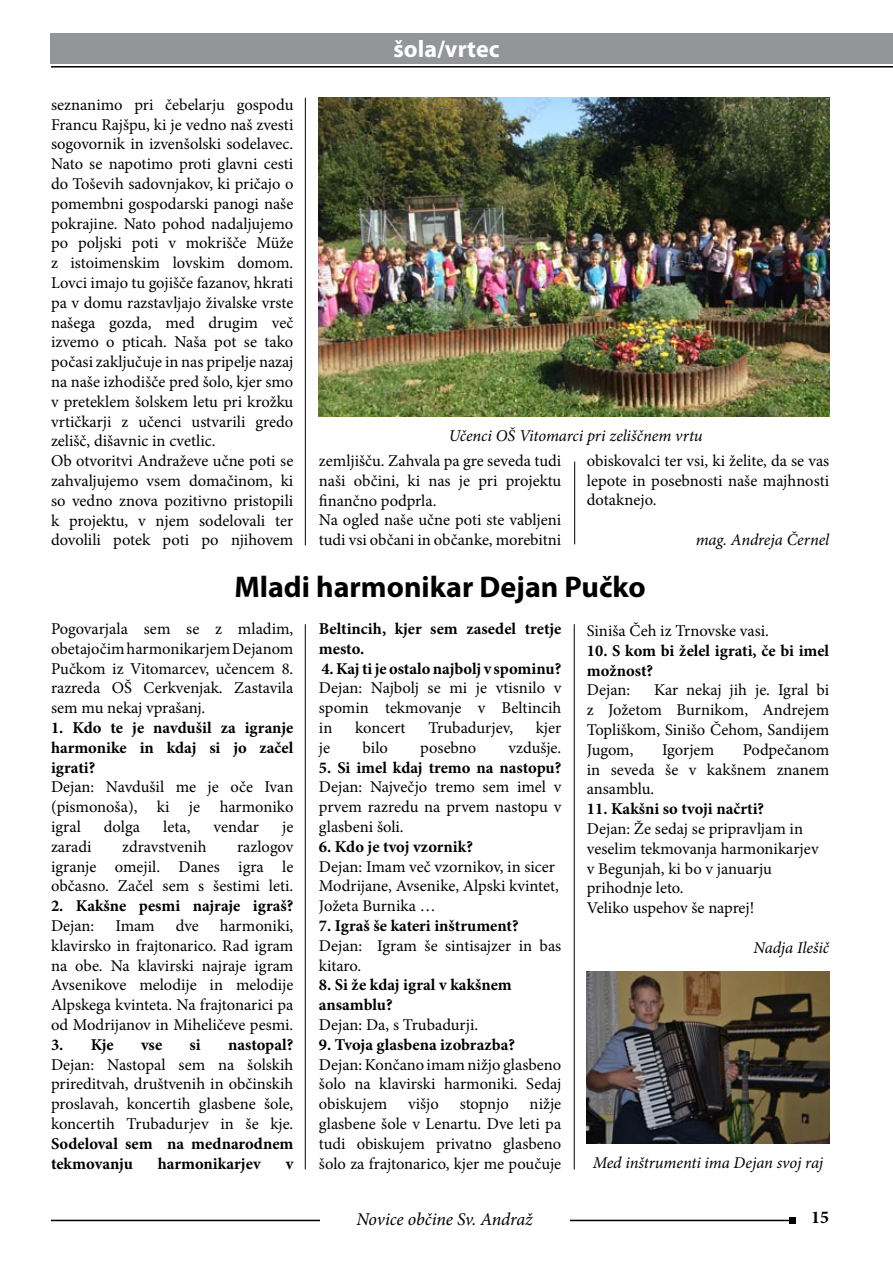
<style>
.page{position:relative;width:893px;height:1263px;background:#fff}
.page>*{position:absolute;margin:0;border:0;box-sizing:border-box;transform-origin:0 0}
.t1{font:700 30px "Myriad Pro";color:#000}
.t2{font:700 24px "Myriad Pro";color:#fff}
.t3{font:italic 18px "Minion Pro";letter-spacing:-.01em;color:#000}
.t4{font:700 18px "Minion Pro";color:#000}
.t5{font:16.5px/19.8px "Minion Pro";color:#000;text-align:justify}
.t6{font:700 16.5px/19.8px "Minion Pro";color:#000}
.t7{font:italic 16.5px "Minion Pro";letter-spacing:-.005em;color:#000}
</style>
<div class="page">
<hr style="left:51px;top:1220px;width:741px;height:1px;background:#000">
<svg style="left:789px;top:1217px;width:6px;height:6px"></svg>
<div style="left:320px;top:1211px;width:249px;height:14px;background:#fff"></div>
<hr style="left:51px;top:66px;width:842px;height:2px;background:#000">
<div style="left:51px;top:33px;width:842px;height:31px;background:#939598"></div>
<hr style="left:305px;top:98px;width:1px;height:447px;background:#000">
<hr style="left:574px;top:461px;width:1px;height:83px;background:#000">
<hr style="left:305px;top:624px;width:1px;height:545px;background:#000">
<hr style="left:574px;top:624px;width:1px;height:545px;background:#000">
<img style="left:587px;top:971px;width:242px;height:173px">
<img style="left:319px;top:97px;width:510px;height:319px">
<p class="t5" style="left:51px;top:95px;width:244px;text-align:left">seznanimo pri čebelarju gospodu Francu Rajšpu, ki je vedno naš zvesti sogovornik in izvenšolski sodelavec.<br>Nato se napotimo proti glavni cesti do Toševih sadovnjakov, ki pričajo o pomembni gospodarski panogi naše pokrajine. Nato pohod nadaljujemo po poljski poti v mokrišče Müže z istoimenskim lovskim domom.<br>Lovci imajo tu gojišče fazanov, hkrati pa v domu razstavljajo živalske vrste našega gozda, med drugim več izvemo o pticah. Naša pot se tako počasi zaključuje in nas pripelje nazaj na naše izhodišče pred šolo, kjer smo v preteklem šolskem letu pri krožku vrtičkarji z učenci ustvarili gredo zelišč, dišavnic in cvetlic.<br>Ob otvoritvi Andraževe učne poti se zahvaljujemo vsem domačinom, ki so vedno znova pozitivno pristopili k projektu, v njem sodelovali ter dovolili potek poti po njihovem</p>
<h2 class="t2" style="left:393px;top:33px;width:108px">šola/vrtec</h2>
<p class="t7" style="left:449px;top:424px;width:256px">Učenci OŠ Vitomarci pri zeliščnem vrtu</p>
<p class="t5" style="left:319px;top:451px;width:244px;text-align:left">zemljišču. Zahvala pa gre seveda tudi naši občini, ki nas je pri projektu finančno podprla.<br>Na ogled naše učne poti ste vabljeni tudi vsi občani in občanke, morebitni</p>
<p class="t5" style="left:587px;top:451px;width:244px">obiskovalci ter vsi, ki želite, da se vas lepote in posebnosti naše majhnosti dotaknejo.</p>
<p class="t7" style="left:696px;top:528px;width:135px">mag. Andreja Černel</p>
<h1 class="t1" style="left:234px;top:568px;width:413px">Mladi harmonikar Dejan Pučko</h1>
<p class="t5" style="left:51px;top:619px;width:244px">Pogovarjala sem se z mladim, obetajočim harmonikarjem Dejanom Pučkom iz Vitomarcev, učencem 8. razreda OŠ Cerkvenjak. Zastavila sem mu nekaj vprašanj.</p>
<p class="t6" style="left:51px;top:717px;width:244px;text-align:justify">1. Kdo te je navdušil za igranje harmonike in kdaj si jo začel igrati?</p>
<p class="t5" style="left:51px;top:777px;width:244px">Dejan: Navdušil me je oče Ivan (pismonoša), ki je harmoniko igral</p>
<p class="t5" style="left:104px;top:817px;width:38px">dolga</p>
<p class="t5" style="left:163px;top:817px;width:29px">leta,</p>
<p class="t5" style="left:214px;top:817px;width:47px">vendar</p>
<p class="t5" style="left:282px;top:817px;width:13px">je</p>
<p class="t5" style="left:51px;top:837px;width:42px">zaradi</p>
<p class="t5" style="left:122px;top:837px;width:86px">zdravstvenih</p>
<p class="t5" style="left:51px;top:837px;width:244px;text-indent:186px">razlogov igranje omejil. Danes igra le občasno. Začel sem s šestimi leti.</p>
<p class="t6" style="left:51px;top:896px;width:244px">2. Kakšne pesmi najraje igraš?</p>
<p class="t5" style="left:51px;top:916px;width:45px">Dejan:</p>
<p class="t5" style="left:115px;top:916px;width:41px">Imam</p>
<p class="t5" style="left:176px;top:916px;width:25px">dve</p>
<p class="t5" style="left:51px;top:916px;width:244px;text-indent:169px">harmoniki, klavirsko in frajtonarico. Rad igram na obe. Na klavirski najraje igram Avsenikove melodije in melodije Alpskega kvinteta. Na frajtonarici pa od Modrijanov in Miheličeve pesmi.</p>
<p class="t6" style="left:51px;top:1034px;width:64px">3. Kje</p>
<p class="t6" style="left:141px;top:1034px;width:23px">vse</p>
<p class="t6" style="left:190px;top:1034px;width:13px">si</p>
<p class="t6" style="left:228px;top:1034px;width:67px">nastopal?</p>
<p class="t5" style="left:51px;top:1054px;width:244px">Dejan: Nastopal sem na šolskih prireditvah, društvenih in občinskih proslavah, koncertih glasbene šole, koncertih Trubadurjev in še kje.</p>
<p class="t6" style="left:51px;top:1133px;width:244px">Sodeloval sem na mednarodnem tekmovanju</p>
<p class="t6" style="left:158px;top:1153px;width:105px">harmonikarjev</p>
<p class="t6" style="left:286px;top:1153px;width:9px">v</p>
<p class="t6" style="left:319px;top:618px;width:244px">Beltincih, kjer sem zasedel tretje mesto.</p>
<p class="t6" style="left:321px;top:658px;width:241px">4. Kaj ti je ostalo najbolj v spominu?</p>
<p class="t5" style="left:319px;top:678px;width:244px">Dejan: Najbolj se mi je vtisnilo v spomin tekmovanje v Beltincih in</p>
<p class="t5" style="left:355px;top:718px;width:52px">koncert</p>
<p class="t5" style="left:428px;top:718px;width:86px">Trubadurjev,</p>
<p class="t5" style="left:536px;top:718px;width:27px">kjer</p>
<p class="t5" style="left:319px;top:738px;width:13px">je</p>
<p class="t5" style="left:363px;top:738px;width:27px">bilo</p>
<p class="t5" style="left:420px;top:738px;width:57px">posebno</p>
<p class="t5" style="left:509px;top:738px;width:54px">vzdušje.</p>
<p class="t6" style="left:319px;top:757px;width:244px">5. Si imel kdaj tremo na nastopu?</p>
<p class="t5" style="left:319px;top:777px;width:244px">Dejan: Največjo tremo sem imel v prvem razredu na prvem nastopu v glasbeni šoli.</p>
<p class="t6" style="left:319px;top:836px;width:155px">6. Kdo je tvoj vzornik?</p>
<p class="t5" style="left:319px;top:856px;width:242px;text-align:left">Dejan: Imam več vzornikov, in sicer<br>Modrijane, Avsenike, Alpski kvintet,<br>Jožeta Burnika …</p>
<p class="t6" style="left:319px;top:915px;width:201px">7. Igraš še kateri inštrument?</p>
<p class="t5" style="left:319px;top:936px;width:244px">Dejan: Igram še sintisajzer in bas kitaro.</p>
<p class="t6" style="left:319px;top:975px;width:194px">8. Si že kdaj igral v kakšnem ansamblu?</p>
<p class="t5" style="left:319px;top:1015px;width:161px">Dejan: Da, s Trubadurji.</p>
<p class="t6" style="left:319px;top:1034px;width:197px">9. Tvoja glasbena izobrazba?</p>
<p class="t5" style="left:319px;top:1054px;width:244px">Dejan: Končano imam nižjo glasbeno šolo na klavirski harmoniki. Sedaj obiskujem</p>
<p class="t5" style="left:319px;top:1094px;width:244px;text-indent:211px">nižje glasbene šole v Lenartu. Dve leti pa tudi obiskujem privatno glasbeno šolo za frajtonarico, kjer me poučuje</p>
<p class="t5" style="left:408px;top:1094px;width:32px">višjo</p>
<p class="t5" style="left:460px;top:1094px;width:51px">stopnjo</p>
<p class="t5" style="left:587px;top:621px;width:184px">Siniša Čeh iz Trnovske vasi.</p>
<p class="t6" style="left:587px;top:640px;width:244px">10. S kom bi želel igrati, če bi imel možnost?</p>
<p class="t5" style="left:587px;top:680px;width:45px">Dejan:</p>
<p class="t5" style="left:587px;top:680px;width:244px;text-indent:67px">Kar nekaj jih je. Igral bi z Jožetom Burnikom, Andrejem Topliškom, Sinišo Čehom, Sandijem Jugom,</p>
<p class="t5" style="left:587px;top:740px;width:244px;text-indent:156px">Podpečanom in seveda še v kakšnem znanem ansamblu.</p>
<p class="t6" style="left:587px;top:799px;width:179px">11. Kakšni so tvoji načrti?</p>
<p class="t5" style="left:587px;top:819px;width:233px;text-align:left">Dejan: Že sedaj se pripravljam in veselim tekmovanja harmonikarjev v Begunjah, ki bo v januarju prihodnje leto.<br>Veliko uspehov še naprej!</p>
<p class="t7" style="left:754px;top:936px;width:77px">Nadja Ilešič</p>
<p class="t5" style="left:662px;top:740px;width:54px">Igorjem</p>
<p class="t7" style="left:593px;top:1151px;width:232px">Med inštrumenti ima Dejan svoj raj</p>
<p class="t3" style="left:356px;top:1207px;width:178px">Novice občine Sv. Andraž</p>
<p class="t4" style="left:811px;top:1205px;width:19px">15</p>
</div>
